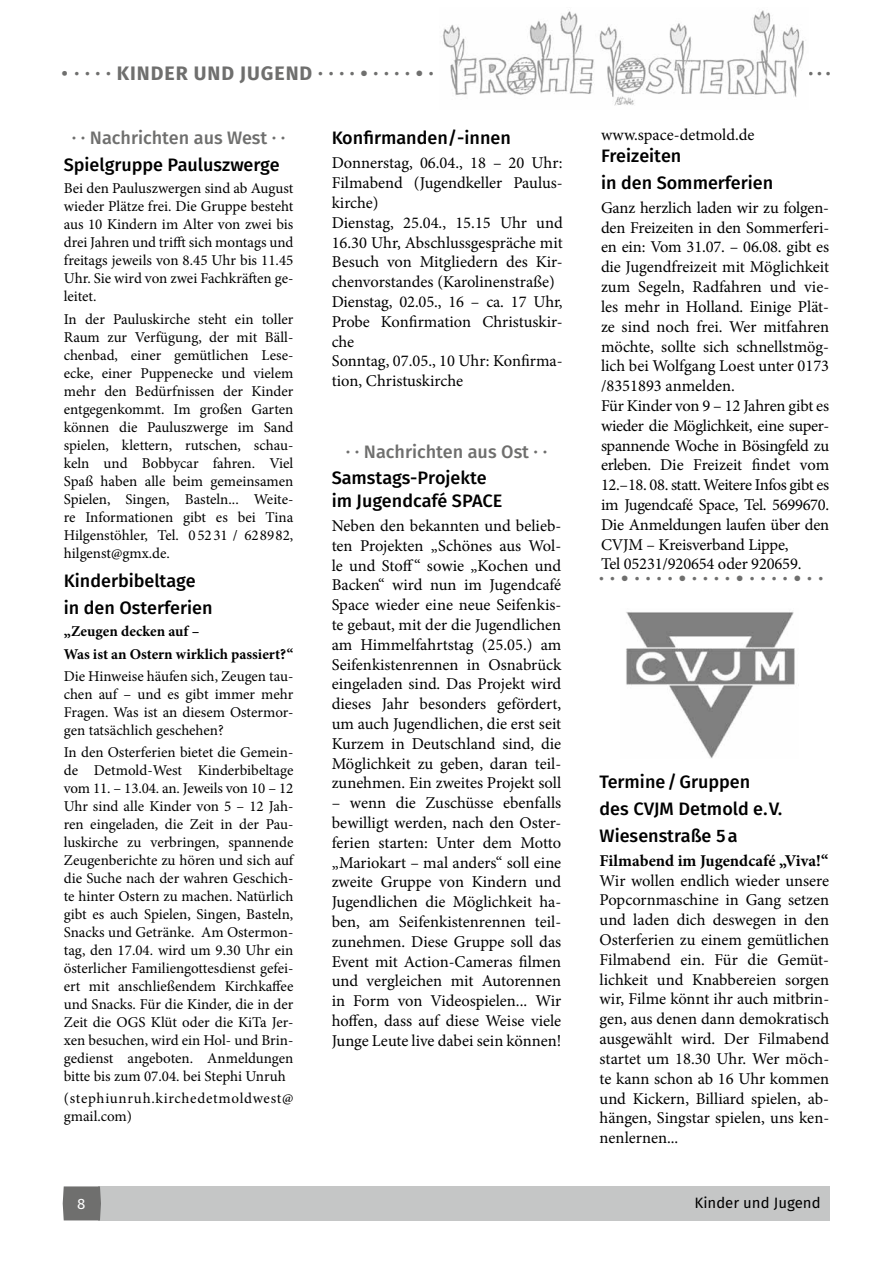
<style>
.page{position:relative;width:893px;height:1263px;background:#fff}
.page>*{position:absolute;margin:0;border:0;box-sizing:border-box;transform-origin:0 0}
.t1{font:700 19.5px "Fira Sans OT";letter-spacing:.05em;color:#6f6f6e}
.t2{font:18px/26.7px "Fira Sans OT Medium";color:#000}
.t3{font:18px "Fira Sans OT Medium";color:#6f6f6e}
.t4{font:16.5px/19.8px "Minion Pro";letter-spacing:-.005em;color:#000}
.t5{font:700 16.5px "Minion Pro";color:#000}
.t6{font:15px/18px "Minion Pro";color:#000;text-align:justify}
.t7{font:700 15px/22.2px "Minion Pro";color:#000}
.t8{font:15px/18px "Minion Pro";letter-spacing:.045em;color:#000}
.t9{font:15px "Fira Sans OT";color:#000}
.t10{font:15px "Fira Sans OT";color:#fff}
.s1{font-weight:400}
</style>
<div class="page">
<div style="left:98px;top:1186px;width:731px;height:34px;background:#c5c6c6"></div>
<svg style="left:63px;top:1186px;width:38px;height:34px"></svg>
<img style="left:442px;top:10px;width:362px;height:96px">
<img style="left:626px;top:612px;width:169px;height:146px">
<p class="t1" style="left:61px;top:59px;width:771px"><span class="s1">•</span> · · · · Kinder und Jugend · · · · • · · · · • · · · · • · · · · • · · · · • · · · · • · · · · • · · · · • · · · · • · · ·</p>
<p class="t3" style="left:72px;top:125px;width:215px">· · Nachrichten aus West · ·</p>
<p class="t2" style="left:64px;top:153px;width:217px">Spielgruppe Pauluszwerge</p>
<p class="t6" style="left:64px;top:180px;width:231px">Bei den Pauluszwergen sind ab August wieder Plätze frei. Die Gruppe besteht aus 10 Kindern im Alter von zwei bis drei Jahren und trifft sich montags und freitags jeweils von 8.45 Uhr bis 11.45<br>Uhr. Sie wird von zwei Fachkräften ge&shy;leitet.</p>
<p class="t6" style="left:64px;top:310px;width:231px">In der Pauluskirche steht ein toller Raum zur Verfügung, der mit Bäll&shy;chenbad, einer gemütlichen Lese&shy;ecke, einer Puppenecke und vielem mehr den Bedürfnissen der Kinder entgegenkommt. Im großen Garten können die Pauluszwerge im Sand spielen, klettern, rutschen, schau&shy;keln und Bobbycar fahren. Viel Spaß haben alle beim gemeinsamen Spielen, Singen, Basteln... Weite&shy;re Informationen gibt es bei Tina Hilgenstöhler, Tel. 0 5231 / 628982, hilgenst@gmx.de.</p>
<p class="t2" style="left:64px;top:569px;width:150px">Kinderbibeltage in den Osterferien</p>
<p class="t7" style="left:64px;top:620px;width:231px">„Zeugen decken auf –<br>Was ist an Ostern wirklich passiert?“</p>
<p class="t6" style="left:64px;top:667px;width:231px">Die Hinweise häufen sich, Zeugen tau&shy;chen auf – und es gibt immer mehr Fragen. Was ist an diesem Ostermor&shy;gen tatsächlich geschehen?</p>
<p class="t6" style="left:64px;top:743px;width:231px">In den Osterferien bietet die Gemein&shy;de Detmold-West Kinderbibeltage vom 11. – 13.04. an. Jeweils von 10 – 12<br>Uhr sind alle Kinder von 5 – 12 Jah&shy;ren eingeladen, die Zeit in der Pau&shy;luskirche zu verbringen, spannende Zeugenberichte zu hören und sich auf die Suche nach der wahren Geschich&shy;te hinter Ostern zu machen. Natürlich gibt es auch Spielen, Singen, Basteln, Snacks und Getränke. Am Ostermon&shy;tag, den 17.04. wird um 9.30 Uhr ein österlicher Familiengottesdienst gefei&shy;ert mit anschließendem Kirchkaffee und Snacks. Für die Kinder, die in der Zeit die OGS Klüt oder die KiTa Jer&shy;xen besuchen, wird ein Hol- und Brin&shy;gedienst angeboten. Anmeldungen bitte bis zum 07.04. bei Stephi Unruh</p>
<p class="t8" style="left:64px;top:1090px;width:231px">(stephiunruh.kirchedetmoldwest@ gmail.com)</p>
<p class="t2" style="left:332px;top:126px;width:181px">Konfirmanden/-innen</p>
<p class="t4" style="left:332px;top:153px;width:233px">Donnerstag, 06.04., 18 – 20 Uhr:<br>Filmabend (Jugendkeller Paulus&shy;kirche)<br>Dienstag, 25.04., 15.15 Uhr und<br>16.30 Uhr, Abschlussgespräche mit<br>Besuch von Mitgliedern des Kir&shy;chenvorstandes (Karolinenstraße)<br>Dienstag, 02.05., 16 – ca. 17 Uhr,<br>Probe Konfirmation Christuskir&shy;che<br>Sonntag, 07.05., 10 Uhr: Konfirma&shy;tion, Christuskirche</p>
<p class="t3" style="left:346px;top:439px;width:203px">· · Nachrichten aus Ost · ·</p>
<p class="t2" style="left:332px;top:468px;width:172px;line-height:22.5px">Samstags-Projekte im Jugendcafé SPACE</p>
<p class="t4" style="left:332px;top:516px;width:231px;text-align:justify">Neben den bekannten und belieb&shy;ten Projekten „Schönes aus Wol&shy;le und Stoff“ sowie „Kochen und Backen“ wird nun im Jugendcafé Space wieder eine neue Seifenkis&shy;te gebaut, mit der die Jugendlichen am Himmelfahrtstag (25.05.) am Seifenkistenrennen in Osnabrück eingeladen sind. Das Projekt wird dieses Jahr besonders gefördert, um auch Jugendlichen, die erst seit Kurzem in Deutschland sind, die Möglichkeit zu geben, daran teil&shy;zunehmen. Ein zweites Projekt soll</p>
<p class="t4" style="left:332px;top:793px;width:231px;text-align:justify">– wenn die Zuschüsse ebenfalls bewilligt werden, nach den Oster&shy;ferien starten: Unter dem Motto „Mariokart – mal anders“ soll eine zweite Gruppe von Kindern und Jugendlichen die Möglichkeit ha&shy;ben, am Seifenkistenrennen teil&shy;zunehmen. Diese Gruppe soll das Event mit Action-Cameras filmen und vergleichen mit Autorennen in Form von Videospielen... Wir hoffen, dass auf diese Weise viele Junge Leute live dabei sein können!</p>
<p class="t4" style="left:601px;top:124px;width:155px">www.space-detmold.de</p>
<p class="t2" style="left:601px;top:144px;width:174px">Freizeiten<br>in den Sommerferien</p>
<p class="t4" style="left:601px;top:198px;width:230px">Ganz herzlich laden wir zu folgen&shy;den Freizeiten in den Sommerferi&shy;en ein: Vom 31.07. – 06.08. gibt es die Jugendfreizeit mit Möglichkeit zum Segeln, Radfahren und vie&shy;les mehr in Holland. Einige Plät&shy;ze sind noch frei. Wer mitfahren möchte, sollte sich schnellstmög&shy;lich bei Wolfgang Loest unter 0173 /8351893 anmelden.<br>Für Kinder von 9 – 12 Jahren gibt es wieder die Möglichkeit, eine super&shy;spannende Woche in Bösingfeld zu erleben. Die Freizeit findet vom</p>
<p class="t4" style="left:601px;top:475px;width:230px">12. – 18. 08. statt. Weitere Infos gibt es im Jugendcafé Space, Tel. 5699670.<br>Die Anmeldungen laufen über den CVJM – Kreisverband Lippe,<br>Tel 05231/920654 oder 920659.</p>
<p class="t1" style="left:599px;top:564px;width:225px">· · • · · · · • · · · · • · · · · • · ·</p>
<p class="t2" style="left:600px;top:770px;width:184px">Termine/ Gruppen des CVJM Detmold e.V.<br>Wiesenstraße 5a</p>
<p class="t5" style="left:600px;top:849px;width:230px">Filmabend im Jugendcafé „Viva!“</p>
<p class="t4" style="left:600px;top:870px;width:231px;text-align:justify">Wir wollen endlich wieder unsere Popcornmaschine in Gang setzen und laden dich deswegen in den Osterferien zu einem gemütlichen Filmabend ein. Für die Gemüt&shy;lichkeit und Knabbereien sorgen wir, Filme könnt ihr auch mitbrin&shy;gen, aus denen dann demokratisch ausgewählt wird. Der Filmabend startet um 18.30 Uhr. Wer möch&shy;te kann schon ab 16 Uhr kommen und Kickern, Billiard spielen, ab&shy;hängen, Singstar spielen, uns ken&shy;nenlernen...</p>
<p class="t10" style="left:77px;top:1193px;width:10px">8</p>
<p class="t9" style="left:694px;top:1192px;width:128px">Kinder und Jugend</p>
</div>
